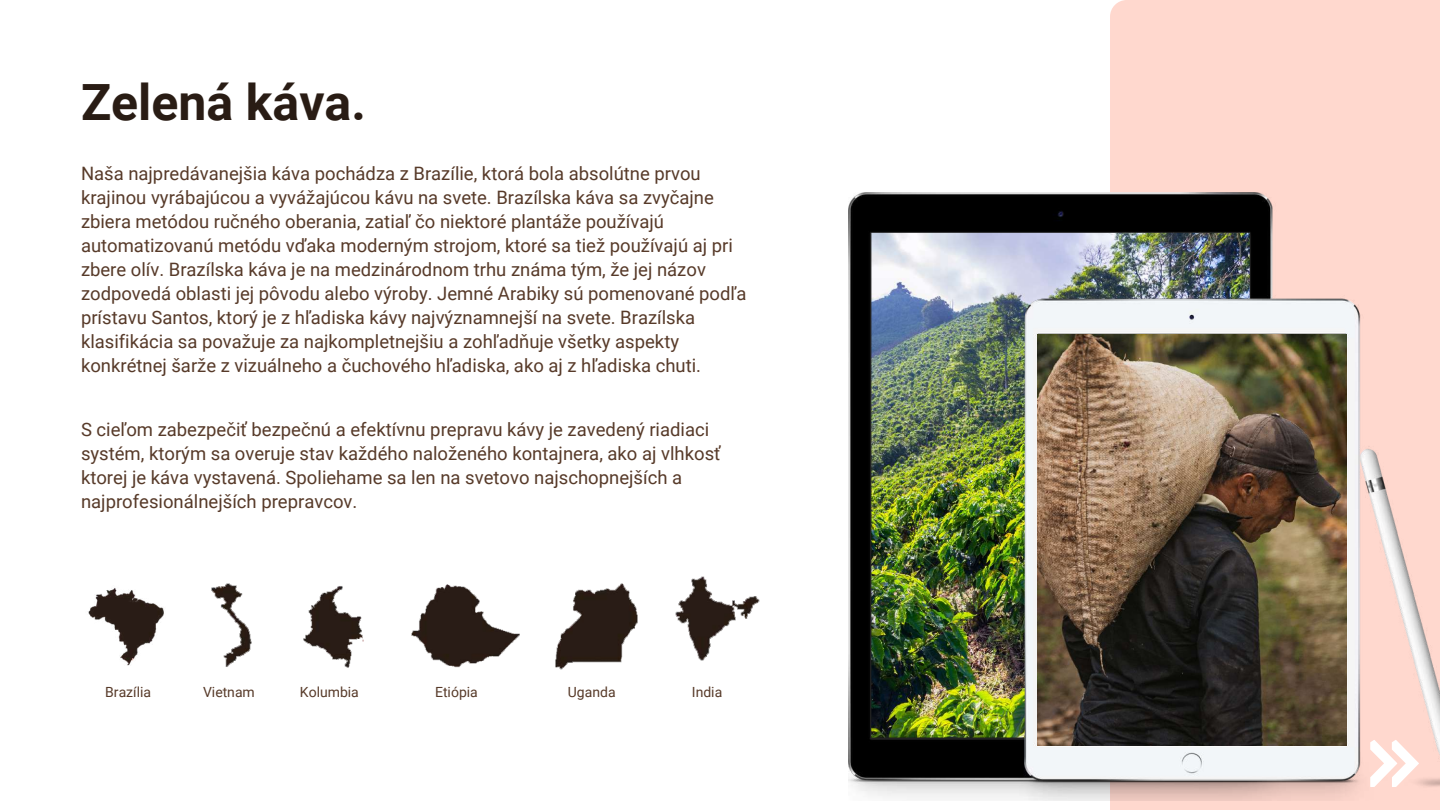
<style>
.page{position:relative;width:1440px;height:810px;background:#fff}
.page>*{position:absolute;margin:0;border:0;box-sizing:border-box;transform-origin:0 0}
.t1{font:700 50px "Roboto";color:#291c14}
.t2{font:18.5px/24px "Roboto";color:#573a29}
.t3{font:14px "Roboto";color:#573a29}
</style>
<div class="page">
<div style="left:1110px;top:0;width:330px;height:810px;background:#ffd8ce"></div>
<img style="left:849px;top:193px;width:591px;height:608px">
<img style="left:1038px;top:334px;width:308px;height:411px">
<img style="left:871px;top:233px;width:379px;height:505px">
<img style="left:88px;top:588px;width:76px;height:78px">
<img style="left:211px;top:583px;width:41px;height:84px">
<img style="left:303px;top:586px;width:61px;height:82px">
<img style="left:411px;top:584px;width:109px;height:84px">
<img style="left:555px;top:583px;width:83px;height:87px">
<img style="left:675px;top:576px;width:85px;height:85px">
<svg style="left:1370px;top:740px;width:49px;height:47px"></svg>
<h1 class="t1" style="left:81px;top:73px;width:286px">Zelená káva.</h1>
<p class="t2" style="left:81px;top:162px;width:667px">Naša najpredávanejšia káva pochádza z Brazílie, ktorá bola absolútne prvou krajinou vyrábajúcou a vyvážajúcou kávu na svete. Brazílska káva sa zvyčajne zbiera metódou ručného oberania, zatiaľ čo niektoré plantáže používajú automatizovanú metódu vďaka moderným strojom, ktoré sa tiež používajú aj pri zbere olív. Brazílska káva je na medzinárodnom trhu známa tým, že jej názov zodpovedá oblasti jej pôvodu alebo výroby. Jemné Arabiky sú pomenované podľa prístavu Santos, ktorý je z hľadiska kávy najvýznamnejší na svete. Brazílska klasifikácia sa považuje za najkompletnejšiu a zohľadňuje všetky aspekty konkrétnej šarže z vizuálneho a čuchového hľadiska, ako aj z hľadiska chuti.</p>
<p class="t2" style="left:81px;top:418px;width:641px">S cieľom zabezpečiť bezpečnú a efektívnu prepravu kávy je zavedený riadiaci systém, ktorým sa overuje stav každého naloženého kontajnera, ako aj vlhkosť ktorej je káva vystavená. Spoliehame sa len na svetovo najschopnejších a najprofesionálnejších prepravcov.</p>
<p class="t3" style="left:105px;top:684px;width:47px">Brazília</p>
<p class="t3" style="left:203px;top:684px;width:53px">Vietnam</p>
<p class="t3" style="left:300px;top:684px;width:60px">Kolumbia</p>
<p class="t3" style="left:435px;top:684px;width:44px">Etiópia</p>
<p class="t3" style="left:568px;top:684px;width:49px">Uganda</p>
<p class="t3" style="left:692px;top:684px;width:32px">India</p>
</div>
